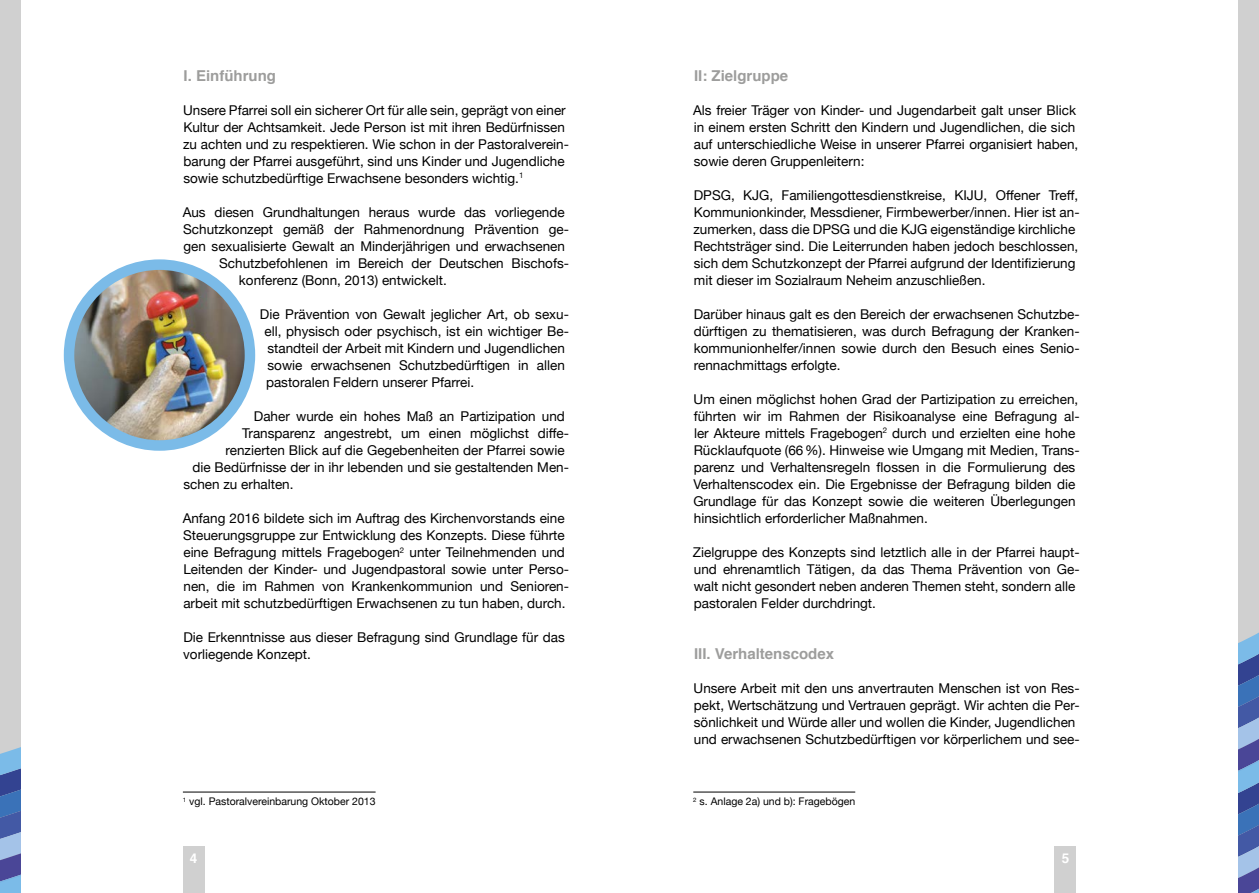
<style>
.page{position:relative;width:1259px;height:893px;background:#fff}
.page>*{position:absolute;margin:0;border:0;box-sizing:border-box;transform-origin:0 0}
.t1{font:700 15px "Helvetica";color:#9d9d9c}
.t2{font:13.5px/17px "Helvetica Neue";color:#000}
.t3{font:700 13.5px "Helvetica";color:#fff}
.t4{font:10.5px "Helvetica Neue";color:#000}
</style>
<div class="page">
<svg style="left:1237px;top:0;width:22px;height:893px;background:#b8c0cf"></svg>
<div style="left:0;top:0;width:21px;height:893px;background:#d0d0d0"></div>
<svg style="left:0;top:860px;width:1259px;height:33px"></svg>
<div style="left:21px;top:0;width:1216px;height:893px;background:#fff"></div>
<div style="left:183px;top:846px;width:21px;height:47px;background:#d0d0d0"></div>
<div style="left:1054px;top:846px;width:22px;height:47px;background:#d0d0d0"></div>
<hr style="left:183px;top:792px;width:192px;height:1px;background:#000">
<hr style="left:693px;top:792px;width:162px;height:1px;background:#000">
<img style="left:69px;top:265px;width:181px;height:180px;border-radius:90px">
<div style="left:64px;top:259px;width:191px;height:192px;border:10px solid #7bbbe8;border-radius:50%"></div>
<p class="t1" style="left:184px;top:63px;width:94px">I. Einführung</p>
<p class="t2" style="left:183px;top:102px;width:387px">Unsere Pfarrei soll ein sicherer Ort für alle sein, geprägt von einer Kultur der Achtsamkeit. Jede Person ist mit ihren Bedürfnissen zu achten und zu respektieren. Wie schon in der Pastoralverein&shy;barung der Pfarrei ausgeführt, sind uns Kinder und Jugendliche sowie schutzbedürftige Erwachsene besonders wichtig.<sup>1</sup></p>
<p class="t2" style="left:183px;top:204px;width:383px">Aus diesen Grundhaltungen heraus wurde das vorliegende</p>
<p class="t2" style="left:183px;top:221px;width:387px">Schutzkonzept gemäß der Rahmenordnung Prävention ge-</p>
<p class="t2" style="left:183px;top:238px;width:383px">gen sexualisierte Gewalt an Minderjährigen und erwachsenen</p>
<p class="t2" style="left:219px;top:255px;width:351px">Schutzbefohlenen im Bereich der Deutschen Bischofs-</p>
<p class="t2" style="left:239px;top:272px;width:209px">konferenz (Bonn, 2013) entwickelt.</p>
<p class="t2" style="left:264px;top:306px;width:306px;text-indent:-5px">Die Prävention von Gewalt jeglicher Art, ob sexu&shy;ell, physisch oder psychisch, ist ein wichtiger Be&shy;standteil der Arbeit mit Kindern und Jugendlichen sowie erwachsenen Schutzbedürftigen in allen pastoralen Feldern unserer Pfarrei.</p>
<p class="t2" style="left:254px;top:408px;width:312px">Daher wurde ein hohes Maß an Partizipation und</p>
<p class="t2" style="left:242px;top:425px;width:328px">Transparenz angestrebt, um einen möglichst diffe-</p>
<p class="t2" style="left:226px;top:442px;width:341px">renzierten Blick auf die Gegebenheiten der Pfarrei sowie</p>
<p class="t2" style="left:192px;top:460px;width:378px">die Bedürfnisse der in ihr lebenden und sie gestaltenden Men-</p>
<p class="t2" style="left:183px;top:477px;width:112px">schen zu erhalten.</p>
<p class="t2" style="left:183px;top:511px;width:388px">Anfang 2016 bildete sich im Auftrag des Kirchenvorstands eine Steuerungsgruppe zur Entwicklung des Konzepts. Diese führte eine Befragung mittels Fragebogen<sup>2</sup> unter Teilnehmenden und Leitenden der Kinder- und Jugendpastoral sowie unter Perso&shy;nen, die im Rahmen von Krankenkommunion und Senioren&shy;arbeit mit schutzbedürftigen Erwachsenen zu tun haben, durch.</p>
<p class="t2" style="left:183px;top:630px;width:383px">Die Erkenntnisse aus dieser Befragung sind Grundlage für das vorliegende Konzept.</p>
<p class="t1" style="left:694px;top:63px;width:96px">II: Zielgruppe</p>
<p class="t2" style="left:693px;top:102px;width:387px">Als freier Träger von Kinder- und Jugendarbeit galt unser Blick in einem ersten Schritt den Kindern und Jugendlichen, die sich auf unterschiedliche Weise in unserer Pfarrei organisiert haben, sowie deren Gruppenleitern:</p>
<p class="t2" style="left:693px;top:187px;width:388px">DPSG, KJG, Familiengottesdienstkreise, KIJU, Offener Treff, Kommunionkinder, Messdiener, Firmbewerber/innen. Hier ist an&shy;zumerken, dass die DPSG und die KJG eigenständige kirchliche Rechtsträger sind. Die Leiterrunden haben jedoch beschlossen, sich dem Schutzkonzept der Pfarrei aufgrund der Identifizierung mit dieser im Sozialraum Neheim anzuschließen.</p>
<p class="t2" style="left:694px;top:306px;width:387px;text-align:justify">Darüber hinaus galt es den Bereich der erwachsenen Schutzbe&shy;dürftigen zu thematisieren, was durch Befragung der Kranken&shy;kommunionhelfer/innen sowie durch den Besuch eines Senio&shy;rennachmittags erfolgte.</p>
<p class="t2" style="left:693px;top:391px;width:388px">Um einen möglichst hohen Grad der Partizipation zu erreichen, führten wir im Rahmen der Risikoanalyse eine Befragung al&shy;ler Akteure mittels Fragebogen<sup>2</sup> durch und erzielten eine hohe Rücklaufquote (66%). Hinweise wie Umgang mit Medien, Trans&shy;parenz und Verhaltensregeln flossen in die Formulierung des Verhaltenscodex ein. Die Ergebnisse der Befragung bilden die Grundlage für das Konzept sowie die weiteren Überlegungen hinsichtlich erforderlicher Maßnahmen.</p>
<p class="t2" style="left:693px;top:545px;width:388px">Zielgruppe des Konzepts sind letztlich alle in der Pfarrei haupt&shy;und ehrenamtlich Tätigen, da das Thema Prävention von Ge&shy;walt nicht gesondert neben anderen Themen steht, sondern alle pastoralen Felder durchdringt.</p>
<p class="t1" style="left:694px;top:642px;width:142px">III. Verhaltenscodex</p>
<p class="t2" style="left:693px;top:681px;width:387px">Unsere Arbeit mit den uns anvertrauten Menschen ist von Res&shy;pekt, Wertschätzung und Vertrauen geprägt. Wir achten die Per&shy;sönlichkeit und Würde aller und wollen die Kinder, Jugendlichen und erwachsenen Schutzbedürftigen vor körperlichem und see-</p>
<p class="t4" style="left:183px;top:794px;width:194px"><sup>1</sup> vgl. Pastoralvereinbarung Oktober 2013</p>
<p class="t4" style="left:693px;top:794px;width:163px"><sup>2</sup> s. Anlage 2a) und b): Fragebögen</p>
<p class="t3" style="left:190px;top:848px;width:9px">4</p>
<p class="t3" style="left:1061px;top:848px;width:9px">5</p>
</div>
